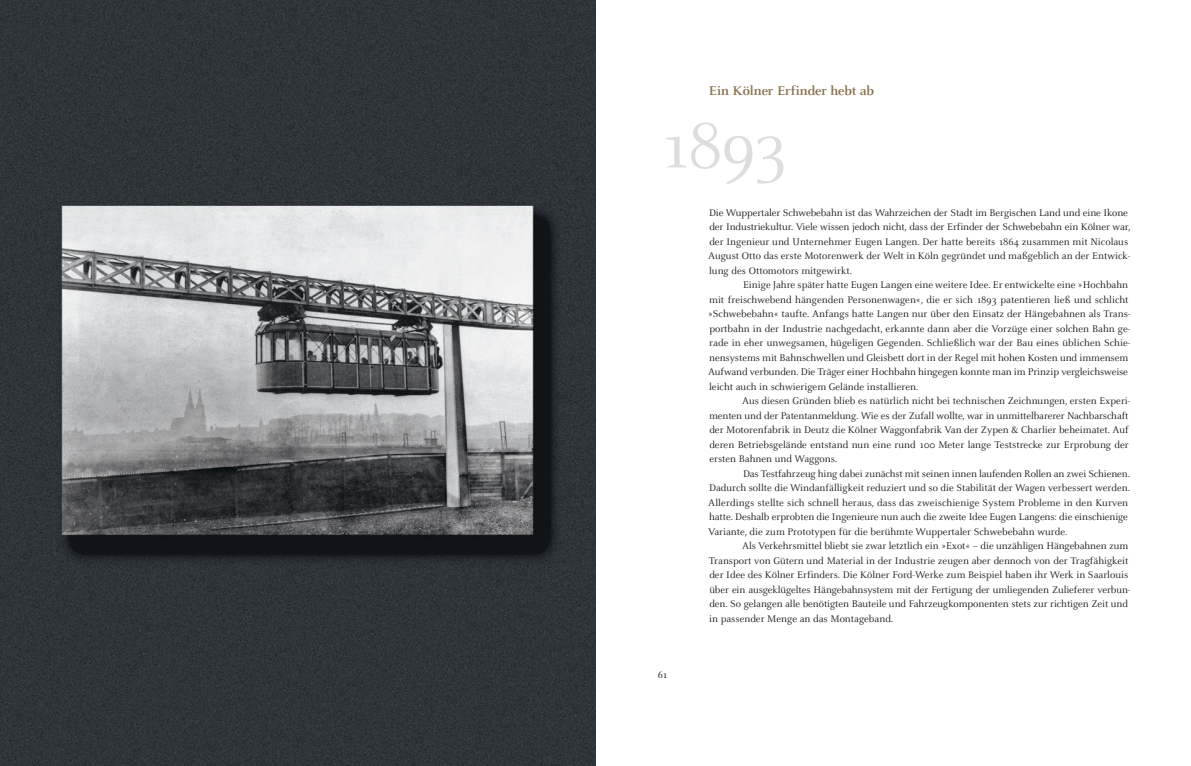
<style>
.page{position:relative;width:1191px;height:766px;background:#fff}
.page>*{position:absolute;margin:0;border:0;box-sizing:border-box;transform-origin:0 0}
.t1{font:70px "Celeste";color:#dcddde}
.t2{font:700 14px "Celeste";letter-spacing:-.015em;color:#88714d}
.t3{font:10.6px/14.5px "Celeste";color:#231f20}
</style>
<div class="page">
<img style="left:0;top:0;width:595px;height:765px">
<h2 class="t2" style="left:709px;top:84px;width:167px">Ein Kölner Erfinder hebt ab</h2>
<h1 class="t1" style="left:658px;top:110px;width:131px">1893</h1>
<p class="t3" style="left:658px;top:667px;width:11px">61</p>
<p class="t3" style="left:708px;top:205px;width:424px">Die Wuppertaler Schwebebahn ist das Wahrzeichen der Stadt im Bergischen Land und eine Ikone der Industriekultur. Viele wissen jedoch nicht, dass der Erfinder der Schwebebahn ein Kölner war, der Ingenieur und Unternehmer Eugen Langen. Der hatte bereits 1864 zusammen mit Nicolaus August Otto das erste Motorenwerk der Welt in Köln gegründet und maßgeblich an der Entwick&shy;lung des Ottomotors mitgewirkt.</p>
<p class="t3" style="left:708px;top:278px;width:424px;text-indent:35px">Einige Jahre später hatte Eugen Langen eine weitere Idee. Er entwickelte eine »Hochbahn mit freischwebend hängenden Personenwagen«, die er sich 1893 patentieren ließ und schlicht »Schwebebahn« taufte. Anfangs hatte Langen nur über den Einsatz der Hängebahnen als Trans&shy;portbahn in der Industrie nachgedacht, erkannte dann aber die Vorzüge einer solchen Bahn ge&shy;rade in eher unwegsamen, hügeligen Gegenden. Schließlich war der Bau eines üblichen Schie&shy;nensystems mit Bahnschwellen und Gleisbett dort in der Regel mit hohen Kosten und immensem Aufwand verbunden. Die Träger einer Hochbahn hingegen konnte man im Prinzip vergleichsweise leicht auch in schwierigem Gelände installieren.</p>
<p class="t3" style="left:709px;top:394px;width:423px;text-indent:33px">Aus diesen Gründen blieb es natürlich nicht bei technischen Zeichnungen, ersten Experi&shy;menten und der Patentanmeldung. Wie es der Zufall wollte, war in unmittelbarerer Nachbarschaft der Motorenfabrik in Deutz die Kölner Waggonfabrik Van der Zypen &amp; Charlier beheimatet. Auf deren Betriebsgelände entstand nun eine rund 100 Meter lange Teststrecke zur Erprobung der ersten Bahnen und Waggons.</p>
<p class="t3" style="left:708px;top:466px;width:423px;text-indent:35px">Das Testfahrzeug hing dabei zunächst mit seinen innen laufenden Rollen an zwei Schienen.<br>Dadurch sollte die Windanfälligkeit reduziert und so die Stabilität der Wagen verbessert werden.<br>Allerdings stellte sich schnell heraus, dass das zweischienige System Probleme in den Kurven hatte. Deshalb erprobten die Ingenieure nun auch die zweite Idee Eugen Langens: die einschienige Variante, die zum Prototypen für die berühmte Wuppertaler Schwebebahn wurde.</p>
<p class="t3" style="left:708px;top:539px;width:423px;text-indent:34px">Als Verkehrsmittel bliebt sie zwar letztlich ein »Exot« – die unzähligen Hängebahnen zum Transport von Gütern und Material in der Industrie zeugen aber dennoch von der Tragfähigkeit der Idee des Kölner Erfinders. Die Kölner Ford-Werke zum Beispiel haben ihr Werk in Saarlouis über ein ausgeklügeltes Hängebahnsystem mit der Fertigung der umliegenden Zulieferer verbun&shy;den. So gelangen alle benötigten Bauteile und Fahrzeugkomponenten stets zur richtigen Zeit und in passender Menge an das Montageband.</p>
</div>
